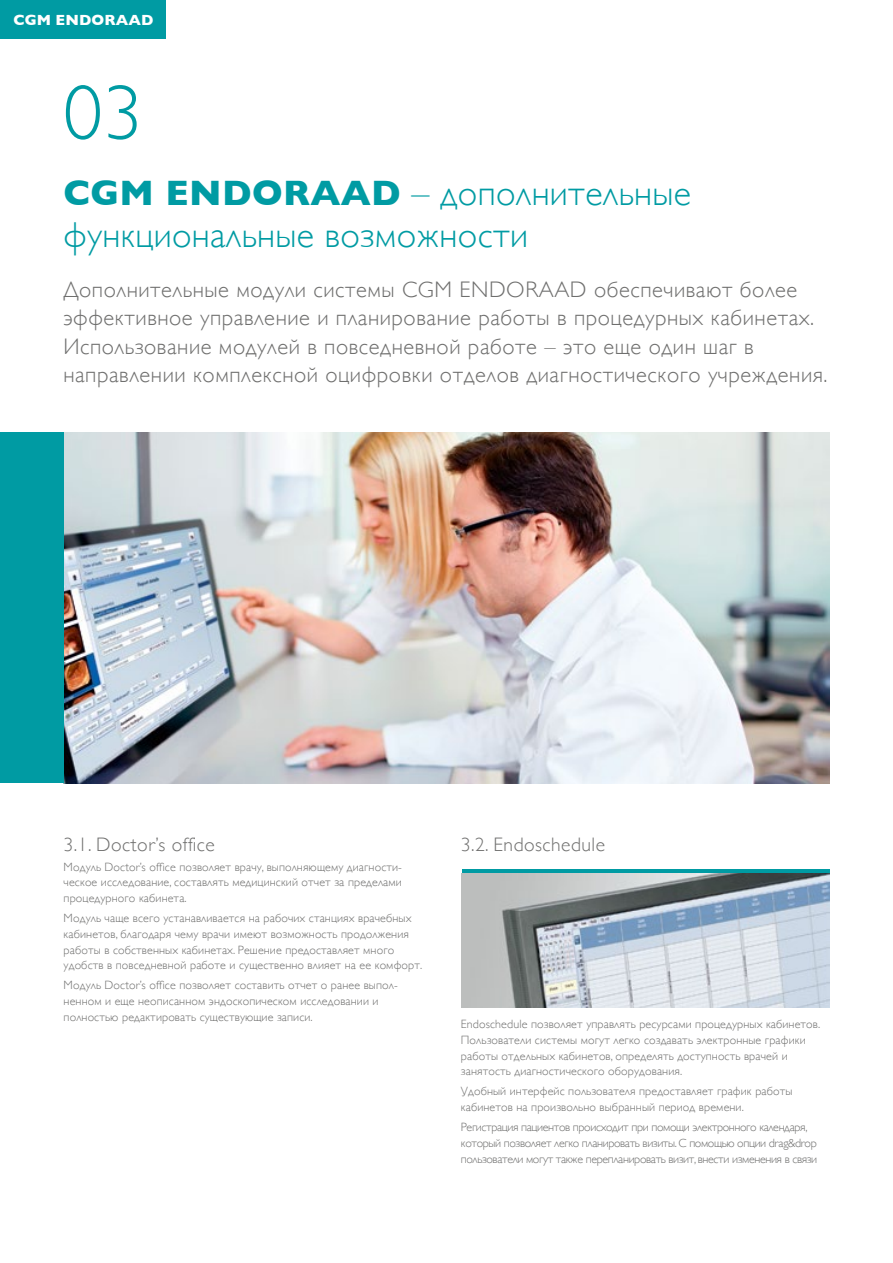
<style>
.page{position:relative;width:893px;height:1263px;background:#fff}
.page>*{position:absolute;margin:0;border:0;box-sizing:border-box;transform-origin:0 0}
.t1{font:300 78px "Gill Sans";color:#009ba3}
.t2{font:300 36px/42px "Gill Sans";letter-spacing:.01em;color:#009ba3}
.t3{font:300 22.5px/28.5px "Gill Sans";letter-spacing:.025em;color:#6f6f6e}
.t4{font:300 19.5px "Gill Sans";letter-spacing:.025em;color:#6f6f6e}
.t5{font:700 15px "Gill Sans";letter-spacing:.01em;color:#fff}
.t6{font:300 12px/15.8px "Gill Sans";letter-spacing:.01em;color:#6f6f6e}
.t7{font:300 12px/15.8px "Gill Sans";letter-spacing:-.03em;color:#6f6f6e}
.s1{font-weight:700}
</style>
<div class="page">
<img style="left:64px;top:432px;width:765px;height:351px">
<div style="left:0;top:432px;width:64px;height:351px;background:#009ba3"></div>
<hr style="left:462px;top:870px;width:367px;height:3px;background:#009ba3">
<img style="left:462px;top:873px;width:367px;height:134px">
<div style="left:0;top:0;width:166px;height:38px;background:#009ba3"></div>
<p class="t5" style="left:14px;top:8px;width:142px">CGM ENDORAAD</p>
<h1 class="t1" style="left:63px;top:52px;width:80px">03</h1>
<h2 class="t2" style="left:63px;top:170px;width:629px"><span class="s1">CGM ENDORAAD</span> – дополнительные функциональные возможности</h2>
<p class="t3" style="left:63px;top:274px;width:766px">Дополнительные модули системы CGM ENDORAAD обеспечивают более эффективное управление и планирование работы в процедурных кабинетах.<br>Использование модулей в повседневной работе – это еще один шаг в направлении комплексной оцифровки отделов диагностического учреждения.</p>
<h3 class="t4" style="left:64px;top:829px;width:153px">3.1. Doctor’s office</h3>
<p class="t6" style="left:64px;top:858px;width:340px;text-align:justify">Модуль Doctor’s office позволяет врачу, выполняющему диагности&shy;ческое исследование, составлять медицинский отчет за пределами процедурного кабинета.</p>
<p class="t6" style="left:64px;top:910px;width:360px">Модуль чаще всего устанавливается на рабочих станциях врачебных кабинетов, благодаря чему врачи имеют возможность продолжения работы в собственных кабинетах. Решение предоставляет много удобств в повседневной работе и существенно влияет на ее комфорт.</p>
<p class="t6" style="left:64px;top:977px;width:336px">Модуль Doctor’s office позволяет составить отчет о ранее выпол&shy;ненном и еще неописанном эндоскопическом исследовании и полностью редактировать существующие записи.</p>
<h3 class="t4" style="left:461px;top:829px;width:146px">3.2. Endoschedule</h3>
<p class="t6" style="left:461px;top:1016px;width:361px">Endoschedule позволяет управлять ресурсами процедурных кабинетов.<br>Пользователи системы могут легко создавать электронные графики работы отдельных кабинетов, определять доступность врачей и занятость диагностического оборудования.</p>
<p class="t6" style="left:461px;top:1083px;width:333px">Удобный интерфейс пользователя предоставляет график работы кабинетов на произвольно выбранный период времени.</p>
<p class="t7" style="left:461px;top:1119px;width:358px">Регистрация пациентов происходит при помощи электронного календаря, который позволяет легко планировать визиты. С помощью опции drag&amp;drop пользователи могут также перепланировать визит, внести изменения в связи</p>
</div>
